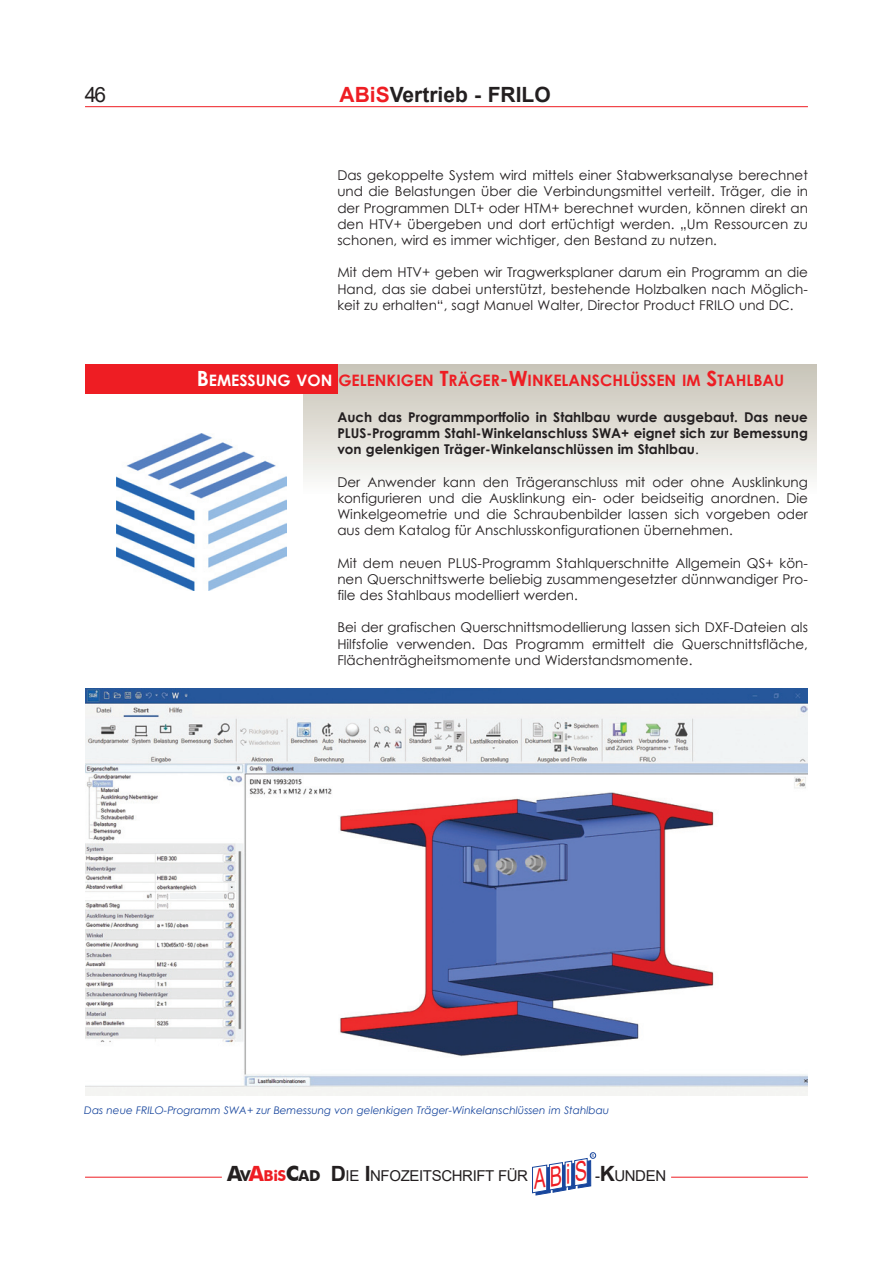
<style>
.page{position:relative;width:893px;height:1263px;background:#fff}
.page>*{position:absolute;margin:0;border:0;box-sizing:border-box;transform-origin:0 0}
.t1{font:italic 27px "Arial";color:#ee1d23;scale:.65 1}
.t2{font:700 21px "Arial";color:#231f20}
.t3{font:21px "Arial";color:#231f20}
.t4{font:700 15.75px "Century Gothic";color:#ee1d23}
.t5{font:15px "Arial";letter-spacing:-.025em;color:#231f20}
.t6{font:13.5px/16.2px "Century Gothic";color:#231f20;text-align:justify}
.t7{font:700 13.5px/16.2px "Century Gothic";color:#231f20;text-align:justify}
.t8{font:italic 10.5px "Century Gothic";color:#18469d}
.t9{font:4.5px "Times New Roman";color:#18469d}
.s1{color:#ee1d23}
.s2{font-size:21px;color:#fff}
.s3{color:#fff}
.s4{font-size:21px}
.s5{font-weight:400}
.s6{font-family:"Futura BT";font-weight:700;font-size:21px}
.s7{font-family:"Futura BT";font-weight:700}
.s8{font-family:"Futura BT";font-weight:700;font-size:21px;color:#ee1d23}
.s9{font-family:"Futura BT";font-weight:700;color:#ee1d23}
.s10{font-weight:700;font-size:21px}
</style>
<div class="page">
<hr style="left:85px;top:1177px;width:137px;height:1px;background:#ee1d23">
<hr style="left:671px;top:1177px;width:137px;height:1px;background:#ee1d23">
<svg style="left:532px;top:1152px;width:64px;height:44px"></svg>
<hr style="left:85px;top:106px;width:723px;height:1px;background:#ee1d23">
<div style="left:303px;top:364px;width:513px;height:129px;background:linear-gradient(to bottom,#c7c2b5,#fcfcfb)"></div>
<div style="left:85px;top:364px;width:252px;height:30px;background:#ee1d23"></div>
<img style="left:117px;top:433px;width:169px;height:157px">
<img style="left:85px;top:689px;width:723px;height:406px">
<p class="t3" style="left:85px;top:80px;width:23px">46</p>
<p class="t2" style="left:339px;top:80px;width:213px"><span class="s1">ABiS</span>Vertrieb - FRILO</p>
<p class="t6" style="left:337px;top:167px;width:472px">Das gekoppelte System wird mittels einer Stabwerksanalyse berechnet und die Belastungen über die Verbindungsmittel verteilt. Träger, die in der Programmen DLT+ oder HTM+ berechnet wurden, können direkt an den HTV+ übergeben und dort ertüchtigt werden. „Um Ressourcen zu schonen, wird es immer wichtiger, den Bestand zu nutzen.</p>
<p class="t6" style="left:337px;top:264px;width:472px">Mit dem HTV+ geben wir Tragwerksplaner darum ein Programm an die Hand, das sie dabei unterstützt, bestehende Holzbalken nach Möglich&shy;keit zu erhalten“, sagt Manuel Walter, Director Product FRILO und DC.</p>
<p class="t4" style="left:197px;top:368px;width:589px"><span class="s2">B</span><span class="s3">emessung von</span> gelenkigen <span class="s4">T</span>räger<span class="s4">-W</span>inkelanschlüssen im <span class="s4">S</span>tahlbau</p>
<p class="t7" style="left:337px;top:408px;width:472px">Auch das Programmportfolio in Stahlbau wurde ausgebaut. Das neue PLUS-Programm Stahl-Winkelanschluss SWA+ eignet sich zur Bemessung von gelenkigen Träger-Winkelanschlüssen im Stahlbau<span class="s5">.</span></p>
<p class="t6" style="left:337px;top:473px;width:472px">Der Anwender kann den Trägeranschluss mit oder ohne Ausklinkung konfigurieren und die Ausklinkung ein- oder beidseitig anordnen. Die Winkelgeometrie und die Schraubenbilder lassen sich vorgeben oder aus dem Katalog für Anschlusskonfigurationen übernehmen.</p>
<p class="t6" style="left:337px;top:554px;width:472px">Mit dem neuen PLUS-Programm Stahlquerschnitte Allgemein QS+ kön&shy;nen Querschnittswerte beliebig zusammengesetzter dünnwandiger Pro&shy;file des Stahlbaus modelliert werden.</p>
<p class="t6" style="left:337px;top:619px;width:472px">Bei der grafischen Querschnittsmodellierung lassen sich DXF-Dateien als Hilfsfolie verwenden. Das Programm ermittelt die Querschnittsfläche, Flächenträgheitsmomente und Widerstandsmomente.</p>
<p class="t8" style="left:84px;top:1103px;width:527px">Das neue FRILO-Programm SWA+ zur Bemessung von gelenkigen Träger-Winkelanschlüssen im Stahlbau</p>
<p class="t9" style="left:591px;top:1152px;width:5px">R</p>
<p class="t1" style="left:529px;top:1162px;width:85px;rotate:-10deg">ABiS</p>
<p class="t5" style="left:227px;top:1166px;width:303px"><span class="s6">A</span><span class="s7">V</span><span class="s8">A</span><span class="s9">BiS</span><span class="s6">C</span><span class="s7">AD</span> <span class="s10">D</span>IE <span class="s10">I</span>NFOZEITSCHRIFT FÜR</p>
<p class="t5" style="left:595px;top:1166px;width:73px">-<span class="s10">K</span>UNDEN</p>
</div>
